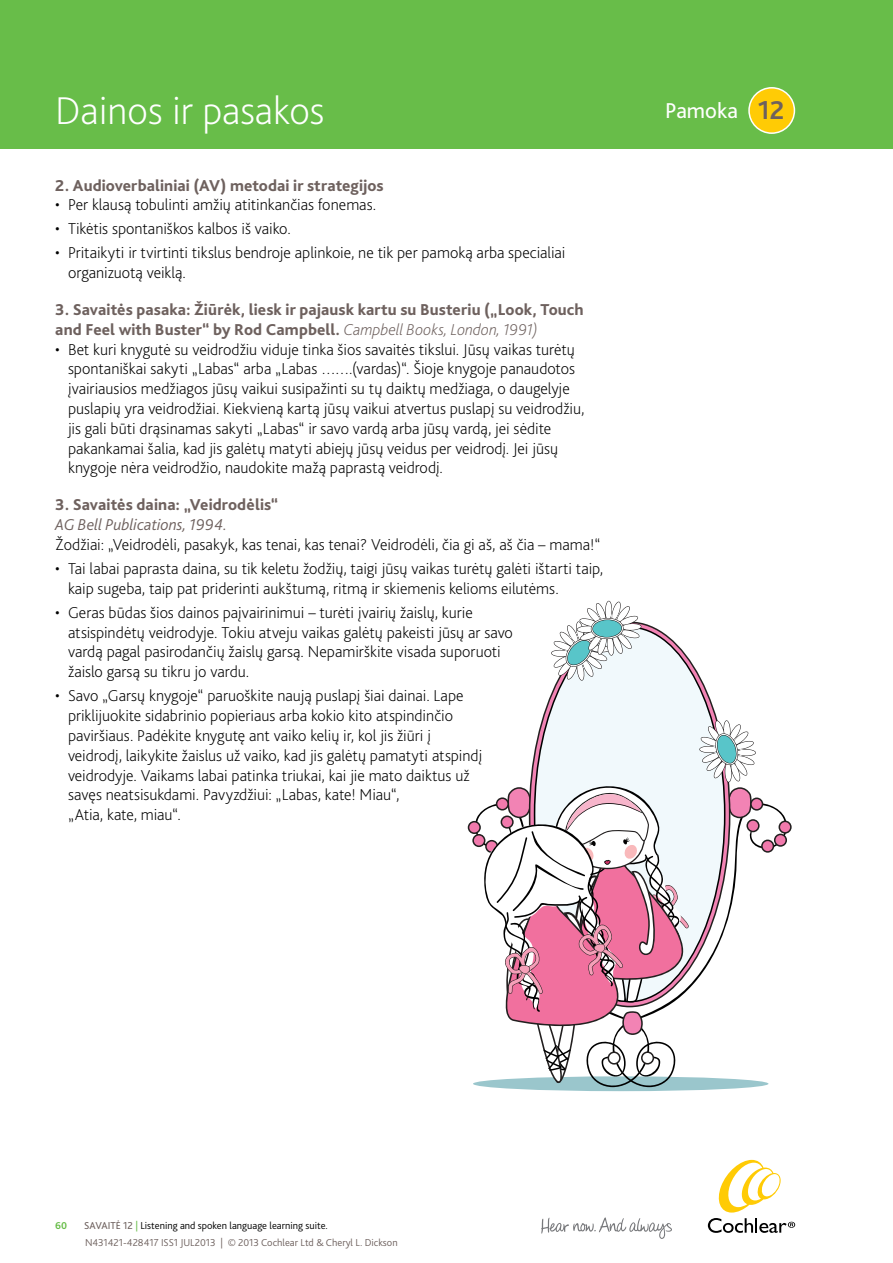
<style>
.page{position:relative;width:893px;height:1263px;background:#fff}
.page>*{position:absolute;margin:0;border:0;box-sizing:border-box;transform-origin:0 0}
.t1{font:200 40.5px "Bliss Pro";color:#fff}
.t2{font:700 27px "Bliss Pro";color:#6e615e}
.t3{font:22.5px "Bliss Pro";color:#fff}
.t4{font:200 16.5px/19.8px "Bliss Pro";color:#000}
.t5{font:800 16.5px/19.8px "Bliss Pro";letter-spacing:.005em;color:#6e615e}
.t6{font:italic 300 16.5px "Bliss Pro";letter-spacing:-.005em;color:#6e615e}
.t7{font:300 10.5px "Bliss Pro";color:#6e615e}
.t8{font:300 10.5px "Bliss Pro";color:#000}
.t9{font:700 10.5px "Bliss Pro";color:#68bd49}
.s1{font-weight:200;font-style:italic}
.s2{font-weight:400;color:#6e615e}
.s3{font-weight:400;color:#68bd49}
</style>
<div class="page">
<div style="left:0;top:0;width:893px;height:149px;background:#68bd49"></div>
<div style="left:749px;top:88px;width:45px;height:45px;background:#ffcb05;border-radius:50%"></div>
<div style="left:748px;top:87px;width:47px;height:47px;border:2px solid #fff;border-radius:50%"></div>
<svg style="left:541px;top:1217px;width:131px;height:22px"></svg>
<svg style="left:718px;top:1160px;width:63px;height:52px"></svg>
<svg style="left:708px;top:1218px;width:87px;height:15px"></svg>
<div style="left:473px;top:1076px;width:295px;height:15px;background:#9ac6cc;border-radius:50%"></div>
<svg style="left:468px;top:821px;width:13px;height:13px"></svg>
<div style="left:469px;top:822px;width:10px;height:10px;background:#f179ac;border-radius:50%"></div>
<svg style="left:472px;top:834px;width:13px;height:13px"></svg>
<div style="left:474px;top:835px;width:10px;height:10px;background:#f179ac;border-radius:50%"></div>
<svg style="left:691px;top:799px;width:96px;height:288px"></svg>
<div style="left:535px;top:628px;width:189px;height:373px;background:#f1f9fc;border-radius:50%"></div>
<svg style="left:750px;top:797px;width:13px;height:14px"></svg>
<div style="left:752px;top:799px;width:10px;height:10px;background:#f179ac;border-radius:50%"></div>
<svg style="left:483px;top:776px;width:208px;height:315px"></svg>
<svg style="left:699px;top:720px;width:57px;height:98px"></svg>
<svg style="left:551px;top:601px;width:90px;height:80px"></svg>
<svg style="left:746px;top:819px;width:14px;height:13px"></svg>
<div style="left:748px;top:821px;width:10px;height:10px;background:#f179ac;border-radius:50%"></div>
<svg style="left:501px;top:815px;width:13px;height:14px"></svg>
<div style="left:502px;top:817px;width:10px;height:10px;background:#f179ac;border-radius:50%"></div>
<svg style="left:641px;top:1051px;width:13px;height:13px"></svg>
<div style="left:643px;top:1053px;width:10px;height:10px;background:#fff;border-radius:50%"></div>
<svg style="left:607px;top:1051px;width:14px;height:13px"></svg>
<div style="left:609px;top:1053px;width:10px;height:10px;background:#fff;border-radius:50%"></div>
<svg style="left:778px;top:820px;width:14px;height:14px"></svg>
<div style="left:780px;top:822px;width:10px;height:10px;background:#f179ac;border-radius:50%"></div>
<svg style="left:774px;top:834px;width:13px;height:13px"></svg>
<div style="left:775px;top:835px;width:10px;height:10px;background:#f179ac;border-radius:50%"></div>
<svg style="left:761px;top:839px;width:13px;height:14px"></svg>
<div style="left:763px;top:841px;width:10px;height:10px;background:#f179ac;border-radius:50%"></div>
<h1 class="t1" style="left:55px;top:86px;width:271px">Dainos ir pasakos</h1>
<h3 class="t3" style="left:665px;top:97px;width:74px">Pamoka</h3>
<p class="t5" style="left:55px;top:175px;width:330px">2. Audioverbaliniai (AV) metodai ir strategijos</p>
<p class="t4" style="left:55px;top:195px;width:322px">• Per klausą tobulinti amžių atitinkančias fonemas.</p>
<p class="t4" style="left:55px;top:219px;width:237px">• Tikėtis spontaniškos kalbos iš vaiko.</p>
<p class="t4" style="left:68px;top:243px;width:499px;text-indent:-13px">• Pritaikyti ir tvirtinti tikslus bendroje aplinkoie, ne tik per pamoką arba specialiai organizuotą veiklą.</p>
<p class="t5" style="left:55px;top:299px;width:530px">3. Savaitės pasaka: Žiūrėk, liesk ir pajausk kartu su Busteriu („Look, Touch and Feel with Buster“ by Rod Campbell. <span class="s1">Campbell Books, London, 1991)</span></p>
<p class="t4" style="left:68px;top:339px;width:518px;text-indent:-13px">• Bet kuri knygutė su veidrodžiu viduje tinka šios savaitės tikslui. Jūsų vaikas turėtų spontaniškai sakyti „Labas“ arba „Labas …….(vardas)“. Šioje knygoje panaudotos įvairiausios medžiagos jūsų vaikui susipažinti su tų daiktų medžiaga, o daugelyje puslapių yra veidrodžiai. Kiekvieną kartą jūsų vaikui atvertus puslapį su veidrodžiu, jis gali būti drąsinamas sakyti „Labas“ ir savo vardą arba jūsų vardą, jei sėdite pakankamai šalia, kad jis galėtų matyti abiejų jūsų veidus per veidrodį. Jei jūsų knygoje nėra veidrodžio, naudokite mažą paprastą veidrodį.</p>
<p class="t5" style="left:55px;top:494px;width:225px">3. Savaitės daina: „Veidrodėlis“</p>
<p class="t6" style="left:55px;top:514px;width:173px">AG Bell Publications, 1994.</p>
<p class="t4" style="left:55px;top:534px;width:547px">Žodžiai: „Veidrodėli, pasakyk, kas tenai, kas tenai? Veidrodėli, čia gi aš, aš čia – mama!“</p>
<p class="t4" style="left:68px;top:558px;width:537px;text-indent:-13px">• Tai labai paprasta daina, su tik keletu žodžių, taigi jūsų vaikas turėtų galėti ištarti taip, kaip sugeba, taip pat priderinti aukštumą, ritmą ir skiemenis kelioms eilutėms.</p>
<p class="t4" style="left:68px;top:602px;width:446px;text-indent:-13px">• Geras būdas šios dainos paįvairinimui – turėti įvairių žaislų, kurie atsispindėtų veidrodyje. Tokiu atveju vaikas galėtų pakeisti jūsų ar savo vardą pagal pasirodančių žaislų garsą. Nepamirškite visada suporuoti žaislo garsą su tikru jo vardu.</p>
<p class="t4" style="left:68px;top:685px;width:416px;text-indent:-13px">• Savo „Garsų knygoje“ paruoškite naują puslapį šiai dainai. Lape priklijuokite sidabrinio popieriaus arba kokio kito atspindinčio paviršiaus. Padėkite knygutę ant vaiko kelių ir, kol jis žiūri į veidrodį, laikykite žaislus už vaiko, kad jis galėtų pamatyti atspindį veidrodyje. Vaikams labai patinka triukai, kai jie mato daiktus už savęs neatsisukdami. Pavyzdžiui: „Labas, kate! Miau“,<br>„Atia, kate, miau“.</p>
<h2 class="t2" style="left:758px;top:93px;width:28px">12</h2>
<p class="t9" style="left:55px;top:1219px;width:13px">60</p>
<p class="t8" style="left:84px;top:1219px;width:245px"><span class="s2">SAVAITĖ 12</span> <span class="s3">|</span> Listening and spoken language learning suite.</p>
<p class="t7" style="left:85px;top:1236px;width:314px">N431421-428417 ISS1 JUL2013 | © 2013 Cochlear Ltd &amp; Cheryl L. Dickson</p>
</div>
